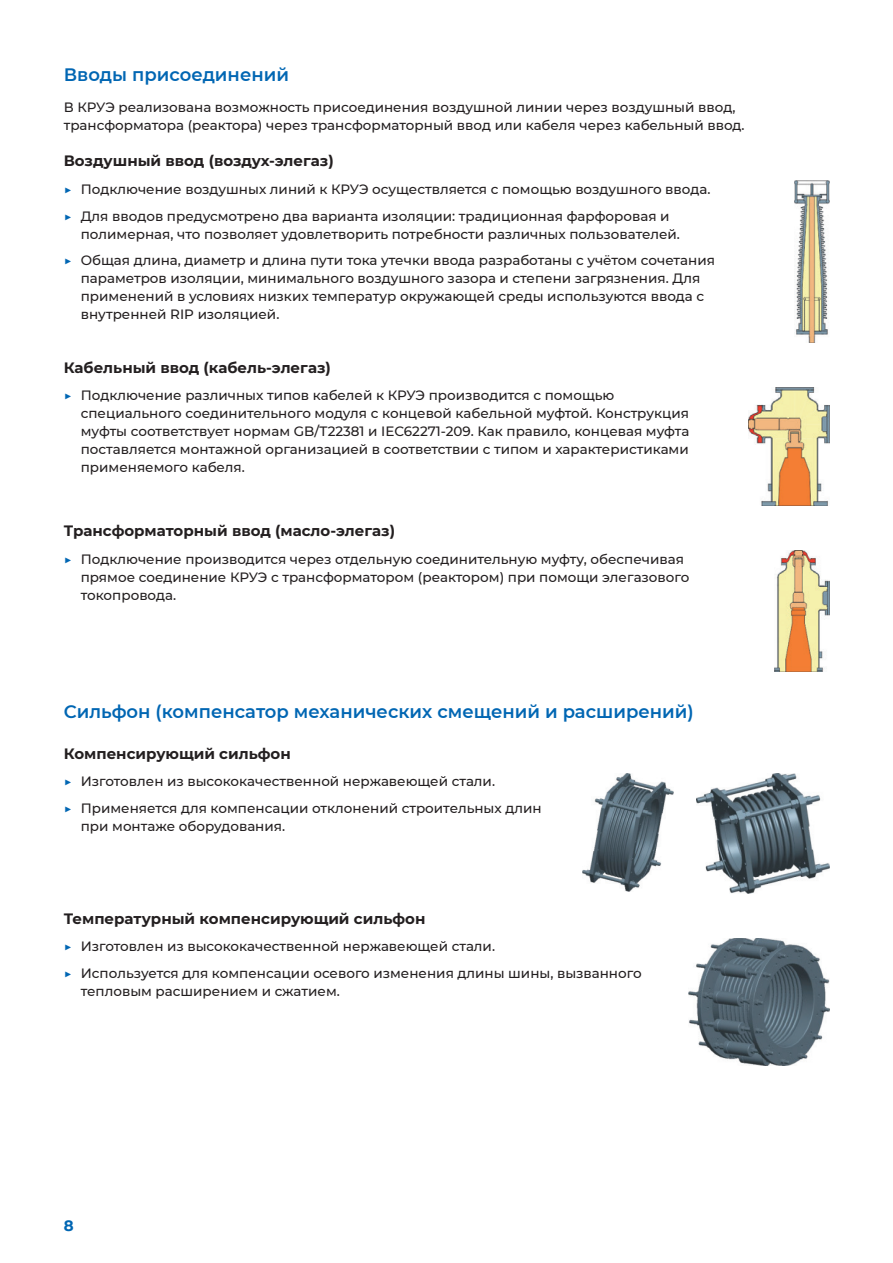
<style>
.page{position:relative;width:893px;height:1263px;background:#fff}
.page>*{position:absolute;margin:0;border:0;box-sizing:border-box;transform-origin:0 0}
.t1{font:600 18px "Montserrat";color:#0166b3}
.t2{font:700 15px "Montserrat";color:#231f20}
.t3{font:700 15px "Montserrat";color:#0166b3}
.t4{font:500 13.5px/18px "Montserrat";color:#231f20}
.s1{color:#0166b3}
</style>
<div class="page">
<img style="left:794px;top:181px;width:35px;height:161px">
<img style="left:749px;top:387px;width:80px;height:119px">
<img style="left:774px;top:551px;width:55px;height:120px">
<img style="left:583px;top:773px;width:91px;height:119px">
<img style="left:697px;top:773px;width:132px;height:120px">
<img style="left:688px;top:938px;width:141px;height:127px">
<h1 class="t1" style="left:64px;top:62px;width:227px">Вводы присоединений</h1>
<p class="t4" style="left:64px;top:98px;width:682px">В КРУЭ реализована возможность присоединения воздушной линии через воздушный ввод, трансформатора (реактора) через трансформаторный ввод или кабеля через кабельный ввод.</p>
<p class="t2" style="left:64px;top:150px;width:271px">Воздушный ввод (воздух-элегаз)</p>
<p class="t4" style="left:64px;top:175px;width:648px;line-height:26.5px"><span class="s1">▶</span> Подключение воздушных линий к КРУЭ осуществляется с помощью воздушного ввода. <span class="s1">▶</span> Для вводов предусмотрено два варианта изоляции: традиционная фарфоровая и</p>
<p class="t4" style="left:64px;top:220px;width:653px;line-height:26.5px;text-indent:17px">полимерная, что позволяет удовлетворить потребности различных пользователей.<br><span class="s1">▶</span> Общая длина, диаметр и длина пути тока утечки ввода разработаны с учётом сочетания</p>
<p class="t4" style="left:81px;top:269px;width:625px">параметров изоляции, минимального воздушного зазора и степени загрязнения. Для применений в условиях низких температур окружающей среды используются ввода с внутренней RIP изоляцией.</p>
<p class="t2" style="left:64px;top:356px;width:269px">Кабельный ввод (кабель-элегаз)</p>
<p class="t4" style="left:81px;top:386px;width:610px;text-indent:-17px"><span class="s1">▶</span> Подключение различных типов кабелей к КРУЭ производится с помощью специального соединительного модуля с концевой кабельной муфтой. Конструкция муфты соответствует нормам GB/T22381 и IEC62271-209. Как правило, концевая муфта поставляется монтажной организацией в соответствии с типом и характеристиками применяемого кабеля.</p>
<p class="t2" style="left:64px;top:520px;width:333px">Трансформаторный ввод (масло-элегаз)</p>
<p class="t4" style="left:81px;top:549px;width:610px;text-indent:-17px"><span class="s1">▶</span> Подключение производится через отдельную соединительную муфту, обеспечивая прямое соединение КРУЭ с трансформатором (реактором) при помощи элегазового токопровода.</p>
<h1 class="t1" style="left:64px;top:699px;width:631px">Сильфон (компенсатор механических смещений и расширений)</h1>
<p class="t2" style="left:64px;top:743px;width:229px">Компенсирующий сильфон</p>
<p class="t4" style="left:64px;top:768px;width:479px;line-height:26.5px"><span class="s1">▶</span> Изготовлен из высококачественной нержавеющей стали.<br><span class="s1">▶</span> Применяется для компенсации отклонений строительных длин</p>
<p class="t4" style="left:81px;top:816px;width:206px">при монтаже оборудования.</p>
<p class="t2" style="left:64px;top:908px;width:363px">Температурный компенсирующий сильфон</p>
<p class="t4" style="left:64px;top:933px;width:579px;line-height:26.5px"><span class="s1">▶</span> Изготовлен из высококачественной нержавеющей стали.<br><span class="s1">▶</span> Используется для компенсации осевого изменения длины шины, вызванного</p>
<p class="t4" style="left:81px;top:982px;width:261px">тепловым расширением и сжатием.</p>
<p class="t3" style="left:64px;top:1214px;width:11px">8</p>
</div>
